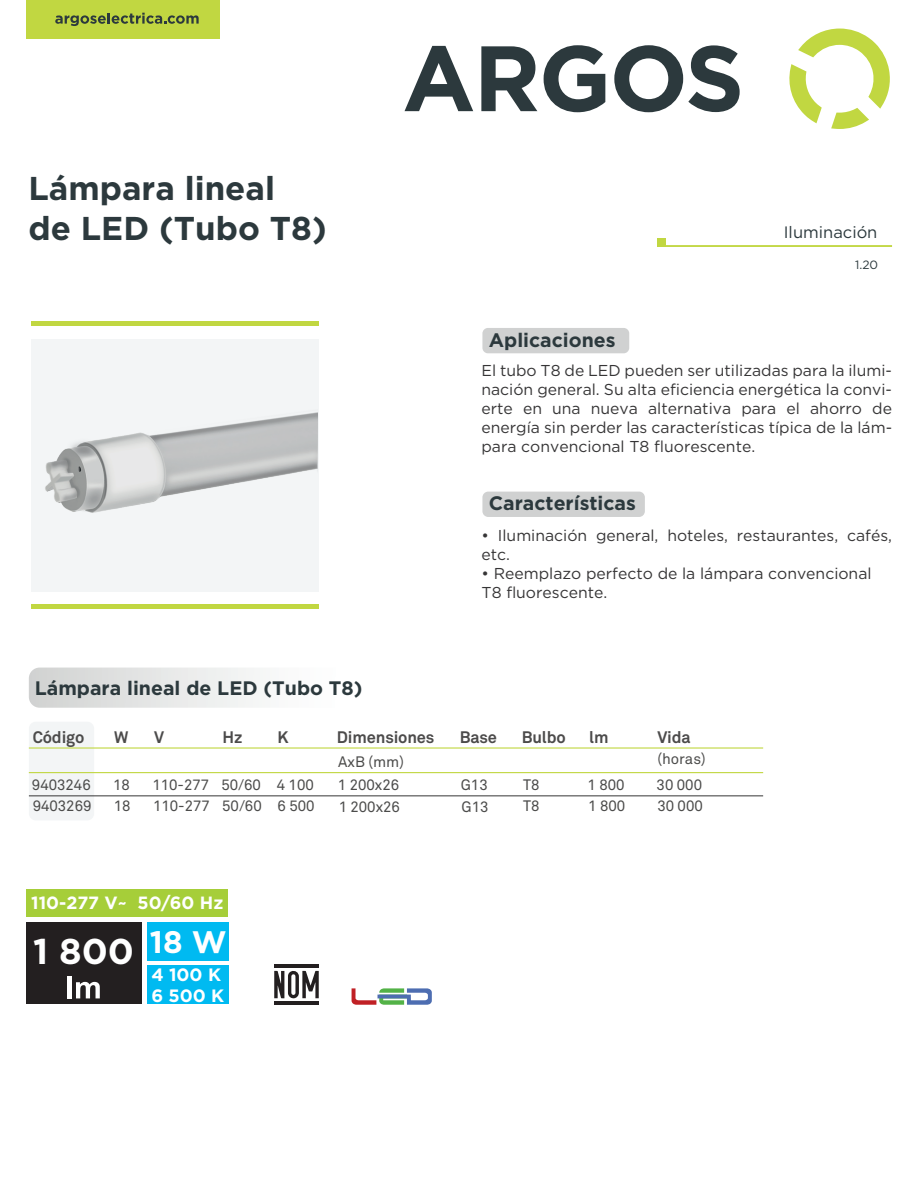
<style>
.page{position:relative;width:918px;height:1188px;background:#fff}
.page>*{position:absolute;margin:0;border:0;box-sizing:border-box;transform-origin:0 0}
.t1{font:700 35.85px "Gotham";color:#fff}
.t2{font:700 33px/39.6px "Gotham";color:#2c393d}
.t3{font:700 19.5px "Gotham";color:#2c393d}
.t4{font:700 17.85px/20.7px "Gotham";color:#fff}
.t5{font:700 17.7px "Gotham";color:#fff}
.t6{font:700 16.5px "Akkurat Pro";letter-spacing:-.01em;color:#4c4b4b}
.t7{font:16.5px "Gotham";color:#2c393d}
.t8{font:15.75px/18.9px "Gotham";color:#363536}
.t9{font:15px/20.9px "Akkurat Pro";color:#4c4c4b}
.t10{font:12px "Gotham";color:#2c393d}
</style>
<div class="page">
<div style="left:147px;top:922px;width:81px;height:39px;background:#00baf1"></div>
<div style="left:147px;top:965px;width:81px;height:39px;background:#00baf1"></div>
<div style="left:26px;top:922px;width:115px;height:82px;background:#231f20"></div>
<div style="left:27px;top:890px;width:201px;height:27px;background:#a6ce39"></div>
<hr style="left:68px;top:976px;width:4px;height:22px;background:#fff">
<svg style="left:76px;top:982px;width:24px;height:16px"></svg>
<div style="left:31px;top:339px;width:287px;height:252px;background:#f3f5f6"></div>
<div style="left:31px;top:321px;width:287px;height:5px;background:#c1d741"></div>
<div style="left:31px;top:604px;width:287px;height:5px;background:#c1d741"></div>
<div style="left:26px;top:0;width:194px;height:38px;background:#c1d741"></div>
<svg style="left:55px;top:13px;width:144px;height:13px"></svg>
<hr style="left:663px;top:245px;width:229px;height:2px;background:#c1d741">
<div style="left:657px;top:238px;width:8px;height:9px;background:#c1d741"></div>
<svg style="left:789px;top:29px;width:101px;height:100px"></svg>
<svg style="left:405px;top:46px;width:68px;height:65px"></svg>
<svg style="left:481px;top:46px;width:56px;height:65px"></svg>
<svg style="left:544px;top:45px;width:61px;height:67px"></svg>
<svg style="left:614px;top:45px;width:126px;height:67px"></svg>
<svg style="left:29px;top:668px;width:225px;height:40px"></svg>
<div style="left:482px;top:328px;width:147px;height:25px;background:#d0d1d1;border-radius:6px"></div>
<div style="left:482px;top:492px;width:163px;height:25px;background:#d0d1d1;border-radius:6px"></div>
<div style="left:29px;top:722px;width:65px;height:98px;background:#f3f5f6;border-radius:7px"></div>
<hr style="left:29px;top:747px;width:734px;height:2px;background:#c1d741">
<hr style="left:29px;top:772px;width:734px;height:1px;background:#c1d741">
<svg style="left:274px;top:970px;width:45px;height:29px"></svg>
<hr style="left:274px;top:1002px;width:45px;height:3px;background:#231f20">
<hr style="left:274px;top:964px;width:45px;height:3px;background:#231f20">
<svg style="left:352px;top:988px;width:80px;height:17px"></svg>
<img style="left:45px;top:412px;width:272px;height:101px">
<hr style="left:29px;top:796px;width:734px;height:1px;background:#363536">
<h2 class="t2" style="left:28px;top:169px;width:300px">Lámpara lineal<br>de LED (Tubo T8)</h2>
<p class="t3" style="left:35px;top:675px;width:329px">Lámpara lineal de LED (Tubo T8)</p>
<p class="t7" style="left:784px;top:222px;width:95px">Iluminación</p>
<p class="t3" style="left:489px;top:327px;width:128px">Aplicaciones</p>
<p class="t10" style="left:855px;top:258px;width:25px">1.20</p>
<p class="t8" style="left:482px;top:361px;width:412px;text-align:justify">El tubo T8 de LED pueden ser utilizadas para la ilumi&shy;nación general. Su alta eficiencia energética la convi&shy;erte en una nueva alternativa para el ahorro de energía sin perder las características típica de la lám&shy;para convencional T8 fluorescente.</p>
<p class="t3" style="left:489px;top:491px;width:149px">Características</p>
<p class="t8" style="left:482px;top:526px;width:412px">• Iluminación general, hoteles, restaurantes, cafés, etc.</p>
<p class="t8" style="left:482px;top:564px;width:392px">• Reemplazo perfecto de la lámpara convencional<br>T8 fluorescente.</p>
<p class="t6" style="left:33px;top:727px;width:53px">Código</p>
<p class="t6" style="left:114px;top:727px;width:16px">W</p>
<p class="t6" style="left:154px;top:727px;width:11px">V</p>
<p class="t6" style="left:223px;top:727px;width:21px">Hz</p>
<p class="t6" style="left:460px;top:727px;width:39px">Base</p>
<p class="t6" style="left:589px;top:727px;width:21px">lm</p>
<p class="t6" style="left:657px;top:727px;width:35px">Vida</p>
<p class="t9" style="left:657px;top:749px;width:50px">(horas)</p>
<p class="t9" style="left:32px;top:774px;width:60px">9403246</p>
<p class="t9" style="left:113px;top:774px;width:18px">18</p>
<p class="t9" style="left:152px;top:774px;width:163px">110-277 50/60 4 100</p>
<p class="t9" style="left:338px;top:775px;width:63px">1 200x26</p>
<p class="t9" style="left:461px;top:775px;width:28px">G13</p>
<p class="t9" style="left:588px;top:774px;width:39px">1 800</p>
<p class="t9" style="left:657px;top:774px;width:47px">30 000</p>
<p class="t6" style="left:522px;top:727px;width:46px">Bulbo</p>
<p class="t9" style="left:523px;top:775px;width:18px">T8<br>T8</p>
<p class="t6" style="left:337px;top:727px;width:99px">Dimensiones</p>
<p class="t9" style="left:338px;top:751px;width:67px">AxB (mm)</p>
<p class="t6" style="left:278px;top:727px;width:13px">K</p>
<p class="t9" style="left:33px;top:796px;width:60px">9403269</p>
<p class="t9" style="left:114px;top:796px;width:18px">18</p>
<p class="t9" style="left:153px;top:796px;width:163px">110-277 50/60 6 500</p>
<p class="t9" style="left:339px;top:797px;width:63px">1 200x26</p>
<p class="t9" style="left:462px;top:797px;width:28px">G13</p>
<p class="t9" style="left:588px;top:796px;width:39px">1 800</p>
<p class="t9" style="left:657px;top:796px;width:47px">30 000</p>
<p class="t5" style="left:31px;top:891px;width:194px">110-277 V~ 50/60 Hz</p>
<h1 class="t1" style="left:33px;top:927px;width:195px">1 800 <sup>18</sup> <sup>W</sup></h1>
<p class="t4" style="left:151px;top:965px;width:74px">4 100 K<br>6 500 K</p>
</div>
